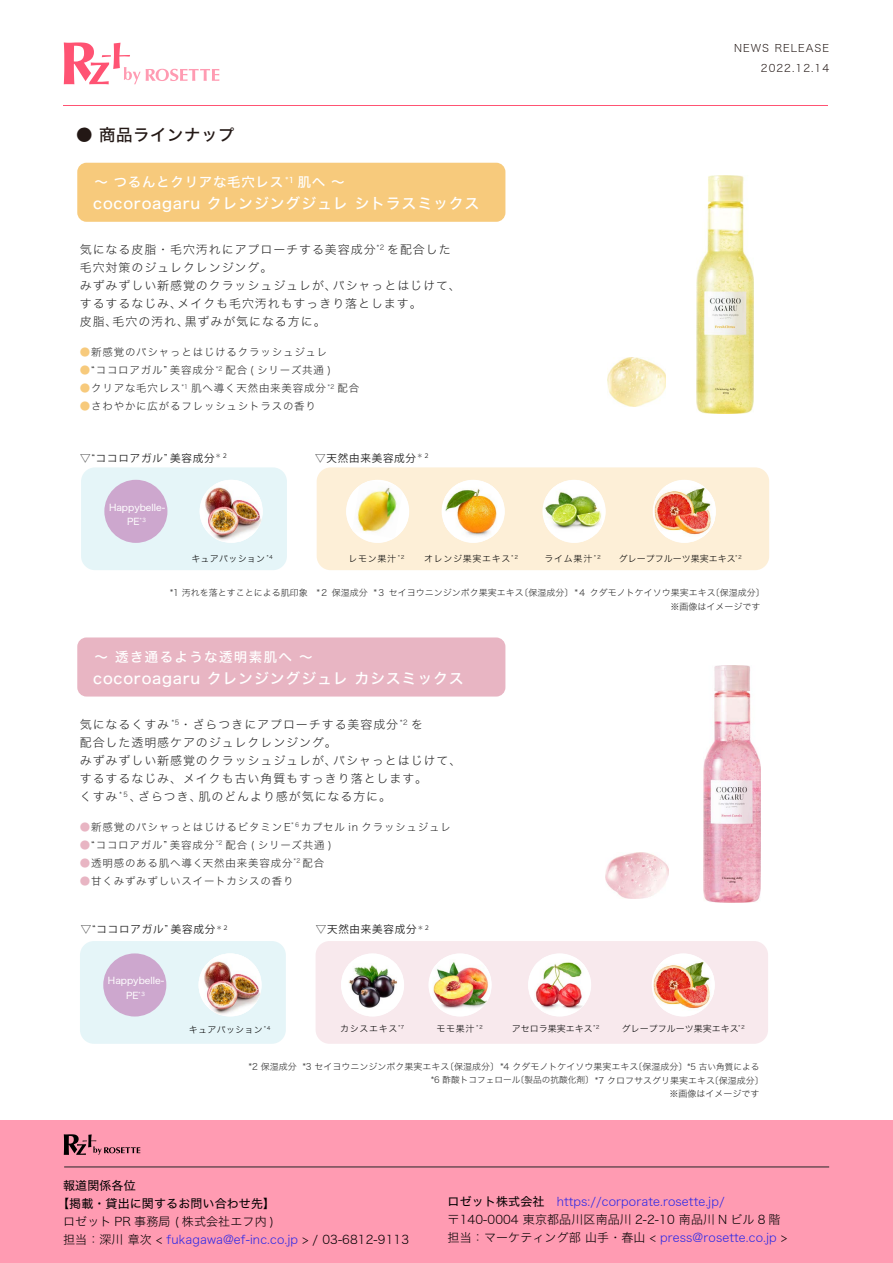
<style>
.page{position:relative;width:893px;height:1263px;background:#fff}
.page>*{position:absolute;margin:0;border:0;box-sizing:border-box;transform-origin:0 0}
.t1{font:16.5px "Hira Kaku Std W5";letter-spacing:.03em;color:#231815}
.t2{font:15px "Hira Kaku Std W5";letter-spacing:.05em;color:#fff}
.t3{font:13.5px "Hira Kaku Std W5";letter-spacing:.05em;color:#fff}
.t4{font:13.5px "Hira Kaku Std W5";letter-spacing:.1em;color:#fff}
.t5{font:12px/18px "Hira Kaku Std W2";letter-spacing:.075em;color:#262626}
.t6{font:12px/18px "Hira Kaku Std W2";letter-spacing:.01em;color:#000}
.t7{font:12px/18px "Hira Kaku Std W4";letter-spacing:.01em;color:#000}
.t8{font:10.5px "Hira Kaku Std W2";letter-spacing:.075em;color:#262626}
.t9{font:10.5px "Koz Go Pr 6 N";letter-spacing:.075em;color:#262626}
.t10{font:10.5px/19.5px "Hira Kaku Std W2";letter-spacing:.1em;color:#231815;text-align:right}
.t11{font:9.3px/14.7px "Hira Kaku Std W4";color:#fff;text-align:center}
.t12{font:9px/13.5px "Hira Kaku Std W2";color:#262626}
.t13{font:9px "Hira Kaku Std W2";letter-spacing:.03em;color:#000}
.t14{font:9px "Hira Kaku Std W2";color:#000}
.t15{font:9px "Hira Kaku Std W2";letter-spacing:.075em;color:#000}
.t16{font:8.7px "Hira Kaku Std W2";color:#262626}
.s1{color:#f7ca7c}
.s2{font-family:"Hira Kaku Std W2"}
.s3{color:#e8b5c3}
.s4{font-size:8.7px}
.s5{font-size:9px}
.s6{color:#2626e8}
.s7{font-family:"Hira Kaku Std W4"}
</style>
<div class="page">
<hr style="left:64px;top:105px;width:764px;height:1px;background:#ff5373">
<svg style="left:64px;top:42px;width:155px;height:42px"></svg>
<div style="left:0;top:1120px;width:893px;height:143px;background:#ff9bb2"></div>
<svg style="left:64px;top:1134px;width:76px;height:21px"></svg>
<hr style="left:64px;top:1167px;width:765px;height:1px;background:#262626">
<img style="left:605px;top:853px;width:63px;height:45px">
<div style="left:77px;top:637px;width:428px;height:59px;background:#e8b5c3;border-radius:9px"></div>
<img style="left:608px;top:358px;width:58px;height:48px">
<div style="left:77px;top:163px;width:428px;height:59px;background:#f7ca7c;border-radius:9px"></div>
<img style="left:704px;top:665px;width:56px;height:237px">
<img style="left:697px;top:176px;width:57px;height:237px">
<div style="left:316px;top:941px;width:452px;height:103px;background:#f8e9ed"></div>
<div style="left:80px;top:941px;width:206px;height:103px;background:#e5f5f8"></div>
<div style="left:103px;top:953px;width:63px;height:63px;background:#cda7ce;border-radius:50%"></div>
<img style="left:199px;top:953px;width:61px;height:62px">
<div style="left:341px;top:953px;width:63px;height:63px;background:#fff;border-radius:50%"></div>
<img style="left:348px;top:963px;width:49px;height:46px">
<div style="left:429px;top:953px;width:63px;height:63px;background:#fff;border-radius:50%"></div>
<img style="left:433px;top:959px;width:57px;height:51px">
<div style="left:528px;top:953px;width:63px;height:63px;background:#fff;border-radius:50%"></div>
<img style="left:534px;top:957px;width:51px;height:55px">
<div style="left:652px;top:953px;width:63px;height:63px;background:#fff;border-radius:50%"></div>
<img style="left:653px;top:959px;width:59px;height:52px">
<div style="left:317px;top:467px;width:452px;height:103px;background:#fdefd7"></div>
<div style="left:81px;top:467px;width:206px;height:103px;background:#e5f5f8"></div>
<div style="left:104px;top:480px;width:63px;height:63px;background:#cda7ce;border-radius:50%"></div>
<img style="left:200px;top:480px;width:63px;height:63px;border-radius:50%">
<img style="left:231px;top:480px;width:29px;height:17px">
<img style="left:200px;top:480px;width:31px;height:26px">
<div style="left:346px;top:480px;width:63px;height:63px;background:#fff;border-radius:50%"></div>
<img style="left:352px;top:481px;width:50px;height:57px">
<div style="left:442px;top:480px;width:63px;height:63px;background:#fff;border-radius:50%"></div>
<img style="left:445px;top:483px;width:54px;height:55px">
<div style="left:543px;top:480px;width:63px;height:63px;background:#fff;border-radius:50%"></div>
<img style="left:545px;top:484px;width:57px;height:50px">
<div style="left:653px;top:480px;width:63px;height:63px;background:#fff;border-radius:50%"></div>
<img style="left:655px;top:485px;width:58px;height:53px">
<h1 class="t1" style="left:76px;top:123px;width:160px">● 商品ラインナップ</h1>
<p class="t3" style="left:94px;top:172px;width:252px">～ つるんとクリアな毛穴レス <sup>*1</sup> 肌へ ～</p>
<p class="t2" style="left:93px;top:192px;width:388px">cocoroagaru クレンジングジュレ シトラスミックス</p>
<p class="t5" style="left:80px;top:241px;width:383px">気になる皮脂・毛穴汚れにアプローチする美容成分<sup>*2</sup> を配合した毛穴対策のジュレクレンジング。<br>みずみずしい新感覚のクラッシュジュレが、パシャっとはじけて、するするなじみ、メイクも毛穴汚れもすっきり落とします。<br>皮脂、毛穴の汚れ、黒ずみが気になる方に。</p>
<p class="t8" style="left:80px;top:344px;width:249px"><span class="s1">●</span>新感覚のパシャっとはじけるクラッシュジュレ</p>
<p class="t8" style="left:80px;top:362px;width:253px"><span class="s1">●</span>“ココロアガル” 美容成分 <sup>*2</sup> 配合 ( シリーズ共通 )</p>
<p class="t8" style="left:80px;top:380px;width:281px"><span class="s1">●</span>クリアな毛穴レス<sup>*1</sup> 肌へ導く天然由来美容成分 <sup>*2</sup> 配合</p>
<p class="t8" style="left:80px;top:398px;width:238px"><span class="s1">●</span>さわやかに広がるフレッシュシトラスの香り</p>
<p class="t9" style="left:80px;top:452px;width:149px">▽<span class="s2">“</span>ココロアガル<span class="s2">”</span> 美容成分<sup>＊２</sup></p>
<p class="t9" style="left:315px;top:452px;width:116px">▽天然由来美容成分<sup>＊２</sup></p>
<p class="t11" style="left:109px;top:500px;width:58px">Happybelle-<br>PE<sup>*３</sup></p>
<p class="t10" style="left:734px;top:38px;width:97px">NEWS RELEASE<br>2022.12.14</p>
<p class="t13" style="left:191px;top:552px;width:84px">キュアパッション <sup>*４</sup></p>
<p class="t13" style="left:348px;top:552px;width:58px">レモン果汁 <sup>*２</sup></p>
<p class="t15" style="left:424px;top:552px;width:96px">オレンジ果実エキス<sup>*２</sup></p>
<p class="t13" style="left:545px;top:552px;width:58px">ライム果汁 <sup>*２</sup></p>
<p class="t14" style="left:619px;top:552px;width:125px">グレープフルーツ果実エキス<sup>*２</sup></p>
<p class="t12" style="left:670px;top:586px;width:96px;text-indent:-500px">*1 汚れを落とすことによる肌印象　*２ 保湿成分 *３ セイヨウニンジンボク果実エキス〔保湿成分〕 *４ クダモノトケイソウ果実エキス〔保湿成分〕※画像はイメージです</p>
<p class="t4" style="left:94px;top:646px;width:220px">～ 透き通るような透明素肌へ ～</p>
<p class="t2" style="left:93px;top:666px;width:372px">cocoroagaru クレンジングジュレ カシスミックス</p>
<p class="t5" style="left:80px;top:715px;width:383px">気になるくすみ <sup>*5</sup>・ざらつきにアプローチする美容成分 <sup>*2</sup> を<br>配合した透明感ケアのジュレクレンジング。<br>みずみずしい新感覚のクラッシュジュレが、パシャっとはじけて、するするなじみ、メイクも古い角質もすっきり落とします。<br>くすみ <sup>*５</sup>、ざらつき、肌のどんより感が気になる方に。</p>
<p class="t8" style="left:80px;top:819px;width:373px"><span class="s3">●</span>新感覚のパシャっとはじけるビタミン E<sup>*６</sup>カプセル in クラッシュジュレ</p>
<p class="t8" style="left:80px;top:837px;width:253px"><span class="s3">●</span>“ココロアガル” 美容成分 <sup>*2</sup> 配合 ( シリーズ共通 )</p>
<p class="t8" style="left:80px;top:855px;width:246px"><span class="s3">●</span>透明感のある肌へ導く天然由来美容成分<sup>*2</sup> 配合</p>
<p class="t8" style="left:80px;top:873px;width:215px"><span class="s3">●</span>甘くみずみずしいスイートカシスの香り</p>
<p class="t9" style="left:81px;top:924px;width:149px">▽<span class="s2">“</span>ココロアガル<span class="s2">”</span> 美容成分<sup>＊２</sup></p>
<p class="t9" style="left:316px;top:924px;width:116px">▽天然由来美容成分<sup>＊２</sup></p>
<p class="t11" style="left:108px;top:973px;width:58px">Happybelle-<br>PE<sup>*３</sup></p>
<p class="t13" style="left:189px;top:1023px;width:84px">キュアパッション <sup>*４</sup></p>
<p class="t13" style="left:340px;top:1022px;width:65px">カシスエキス<sup>*7</sup></p>
<p class="t13" style="left:437px;top:1022px;width:49px">モモ果汁 <sup>*２</sup></p>
<p class="t14" style="left:512px;top:1022px;width:90px">アセロラ果実エキス<sup>*２</sup></p>
<p class="t14" style="left:622px;top:1022px;width:125px">グレープフルーツ果実エキス<sup>*２</sup></p>
<p class="t12" style="left:249px;top:1060px;width:512px">*2 保湿成分 *3 セイヨウニンジンボク果実エキス〔保湿成分〕 *4 クダモノトケイソウ果実エキス〔保湿成分〕<span class="s4">*5 古い角質による</span></p>
<p class="t16" style="left:431px;top:1074px;width:334px">*6 酢酸トコフェロール〔製品の抗酸化剤〕 <span class="s5">*7 クロフサスグリ果実エキス〔保湿成分〕</span></p>
<p class="t12" style="left:669px;top:1087px;width:91px">※画像はイメージです</p>
<p class="t7" style="left:57px;top:1176px;width:220px;text-indent:6px">報道関係各位<br>【掲載・貸出に関するお問い合わせ先】</p>
<p class="t6" style="left:63px;top:1212px;width:347px">ロゼット PR 事務局 ( 株式会社エフ内 )<br>担当：深川 章次 &lt; <span class="s6">fukagawa@ef-inc.co.jp</span> &gt; / 03-6812-9113</p>
<p class="t6" style="left:448px;top:1192px;width:341px"><span class="s7">ロゼット株式会社　</span><span class="s6">https://corporate.rosette.jp/</span>〒140-0004 東京都品川区南品川 2-2-10 南品川 N ビル 8 階担当：マーケティング部 山手・春山 &lt; <span class="s6">press@rosette.co.jp</span> &gt;</p>
</div>
